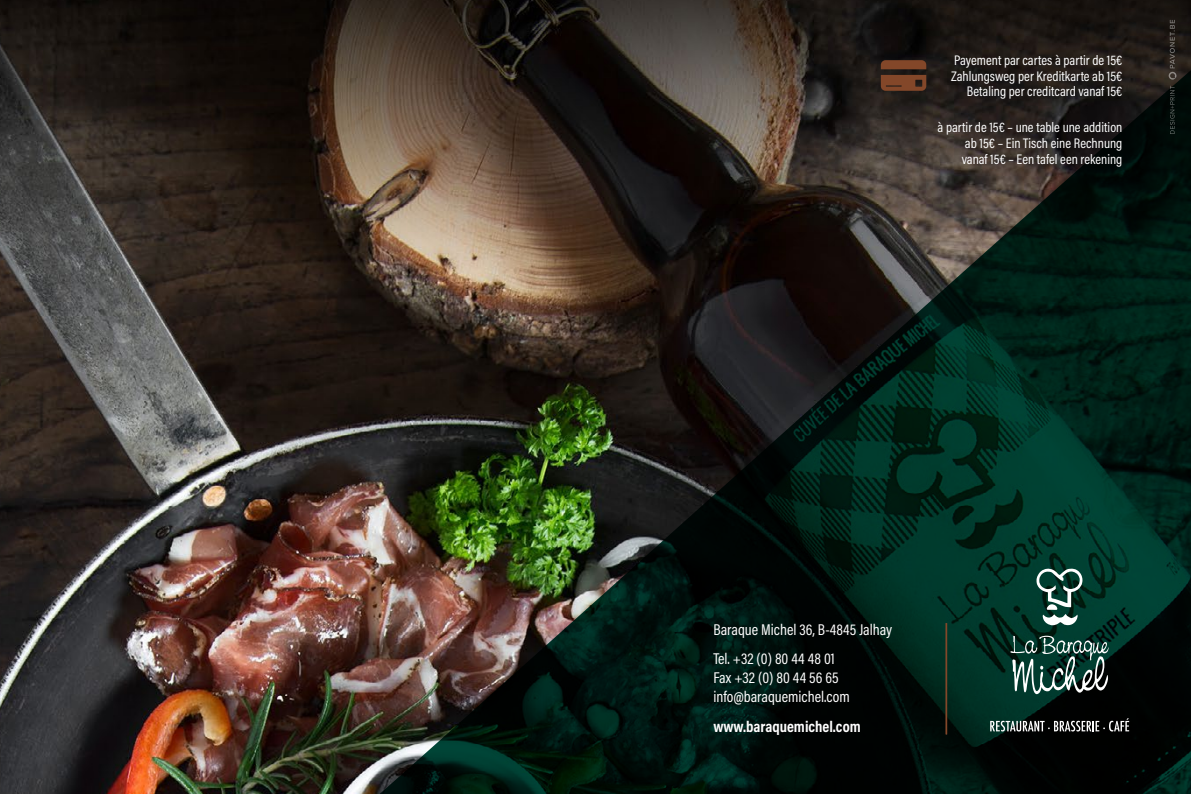
<style>
.page{position:relative;width:1191px;height:794px;background:#fff}
.page>*{position:absolute;margin:0;border:0;box-sizing:border-box;transform-origin:0 0}
.t1{font:15.75px/29.2px "Acumin Pro Cond";color:#fff}
.t2{font:700 15.75px "Acumin Pro Cond";color:#fff}
.t3{font:14px/15.8px "Acumin Pro Cond";color:#fff;text-align:right}
</style>
<div class="page">
<img style="left:0;top:0;width:1191px;height:794px">
<img style="left:322px;top:33px;width:869px;height:761px">
<svg style="left:881px;top:60px;width:45px;height:31px"></svg>
<svg style="left:1010px;top:635px;width:98px;height:59px;background:#3b5d56"></svg>
<svg style="left:1036px;top:568px;width:46px;height:57px"></svg>
<svg style="left:990px;top:718px;width:139px;height:13px;background:#4f5654"></svg>
<hr style="left:945px;top:623px;width:2px;height:111px;background:#834729">
<svg style="left:1170px;top:86px;width:4px;height:48px"></svg>
<svg style="left:1168px;top:20px;width:8px;height:60px"></svg>
<p class="t3" style="left:951px;top:52px;width:173px">Payement par cartes à partir de 15€<br>Zahlungsweg per Kreditkarte ab 15€<br>Betaling per creditcard vanaf 15€</p>
<p class="t3" style="left:961px;top:119px;width:162px;text-align:justify;text-indent:-24px">à partir de 15€ – une table une addition ab 15€ – Ein Tisch eine Rechnung vanaf 15€ – Een tafel een rekening</p>
<p class="t1" style="left:713px;top:614px;width:180px">Baraque Michel 36, B-4845 Jalhay<br>Tel. +32 (0) 80 44 48 01</p>
<p class="t1" style="left:713px;top:667px;width:138px;line-height:19.2px">Fax +32 (0) 80 44 56 65 info@baraquemichel.com</p>
<p class="t2" style="left:713px;top:715px;width:149px">www.baraquemichel.com</p>
</div>
